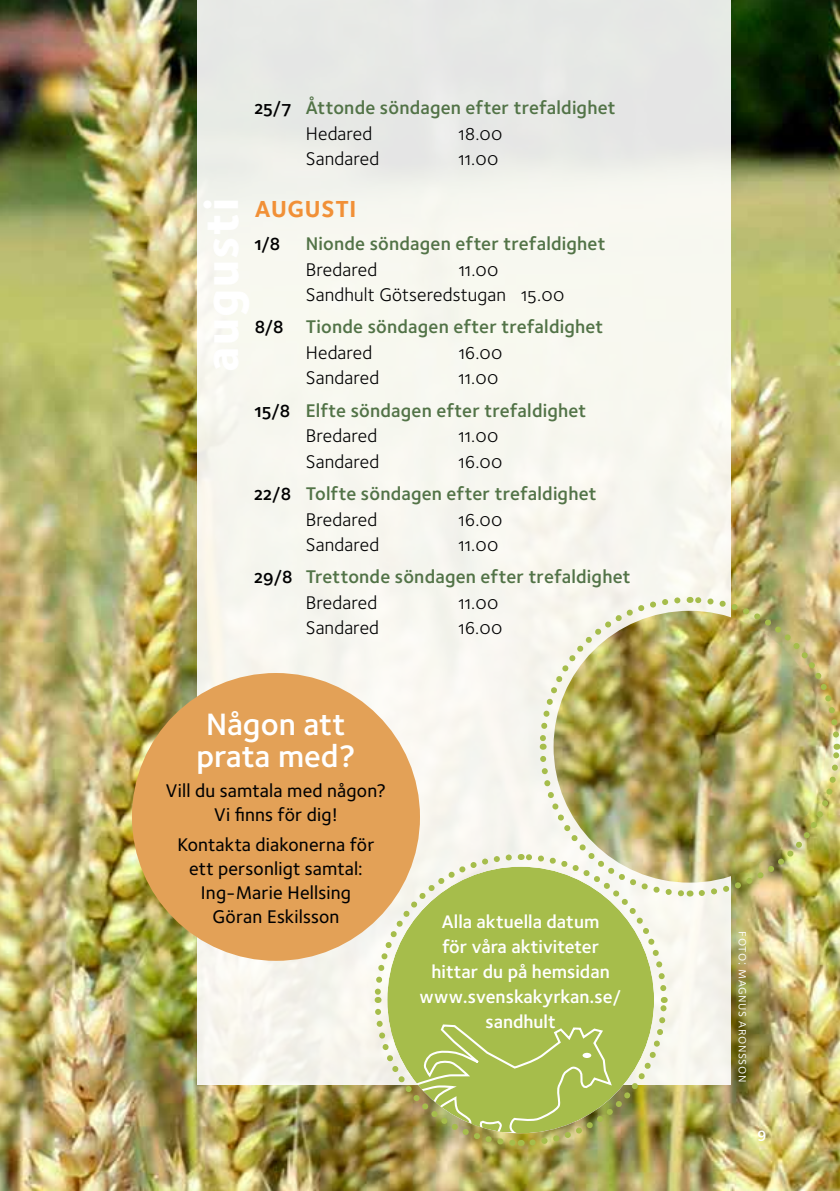
<style>
.page{position:relative;width:840px;height:1191px;background:#fff}
.page>*{position:absolute;margin:0;border:0;box-sizing:border-box;transform-origin:0 0}
.t1{font:32px/32px "Foundry Sterling Demi OSF";color:#fff;text-align:center}
.t2{font:24px "Foundry Sterling Bold OSF";letter-spacing:.03em;color:#f19037}
.t3{font:19px "Foundry Sterling Demi OSF";letter-spacing:.01em;color:#527347}
.t4{font:19px/25.2px "Foundry Sterling Book OSF";letter-spacing:.01em;color:#000001}
.t5{font:19px/24px "Foundry Sterling Medium OSF";letter-spacing:.01em;color:#000001;text-align:center}
.t6{font:19px "Foundry Sterling Demi OSF";color:#000001}
.t7{font:18.8px/25px "Foundry Sterling Demi OSF";color:#fff;text-align:center}
.t8{font:16px "Foundry Sterling Demi OSF";color:#fff}
.t9{font:14px "Foundry Sterling Book Expert";letter-spacing:.04em;color:#fff}
.s1{color:#000001}
</style>
<div class="page">
<img style="left:0;top:0;width:839px;height:1191px">
<div style="left:197px;top:0;width:533px;height:1084px;background:linear-gradient(to right,#f4f4ed,#f2f3ed)"></div>
<div style="left:132px;top:673px;width:288px;height:287px;background:#e3a157;border-radius:50%"></div>
<img style="left:371px;top:594px;width:468px;height:555px">
<div style="left:582px;top:1052px;width:9px;height:6px;background:#fff;border-radius:50%"></div>
<div style="left:374px;top:854px;width:292px;height:291px;border:13px solid #fff;border-radius:50%"></div>
<p class="t3" style="left:254px;top:94px;width:362px"><span class="s1">25/7</span> Åttonde söndagen efter trefaldighet</p>
<p class="t4" style="left:305px;top:120px;width:68px">Hedared</p>
<p class="t4" style="left:458px;top:120px;width:45px">18.00</p>
<p class="t4" style="left:305px;top:145px;width:75px">Sandared</p>
<p class="t4" style="left:458px;top:145px;width:41px">11.00</p>
<p class="t2" style="left:254px;top:192px;width:103px">AUGUSTI</p>
<p class="t6" style="left:254px;top:230px;width:27px">1/8</p>
<p class="t3" style="left:305px;top:230px;width:301px">Nionde söndagen efter trefaldighet</p>
<p class="t4" style="left:305px;top:256px;width:73px">Bredared</p>
<p class="t4" style="left:305px;top:256px;width:260px;text-indent:153px">11.00<br>Sandhult Götseredstugan 15.00</p>
<p class="t3" style="left:254px;top:313px;width:350px"><span class="s1">8/8</span> Tionde söndagen efter trefaldighet</p>
<p class="t4" style="left:305px;top:339px;width:68px">Hedared</p>
<p class="t4" style="left:458px;top:339px;width:45px">16.00</p>
<p class="t4" style="left:305px;top:365px;width:75px">Sandared</p>
<p class="t4" style="left:458px;top:365px;width:41px">11.00</p>
<p class="t3" style="left:254px;top:397px;width:333px"><span class="s1">15/8</span> Elfte söndagen efter trefaldighet</p>
<p class="t4" style="left:305px;top:423px;width:73px">Bredared</p>
<p class="t4" style="left:458px;top:423px;width:41px">11.00</p>
<p class="t4" style="left:305px;top:448px;width:75px">Sandared</p>
<p class="t4" style="left:458px;top:448px;width:45px">16.00</p>
<p class="t3" style="left:254px;top:480px;width:343px"><span class="s1">22/8</span> Tolfte söndagen efter trefaldighet</p>
<p class="t4" style="left:305px;top:506px;width:73px">Bredared</p>
<p class="t4" style="left:458px;top:506px;width:45px">16.00</p>
<p class="t4" style="left:305px;top:531px;width:75px">Sandared</p>
<p class="t4" style="left:458px;top:531px;width:41px">11.00</p>
<p class="t3" style="left:254px;top:563px;width:377px"><span class="s1">29/8</span> Trettonde söndagen efter trefaldighet</p>
<p class="t4" style="left:305px;top:589px;width:73px">Bredared</p>
<p class="t4" style="left:458px;top:589px;width:41px">11.00</p>
<p class="t4" style="left:305px;top:615px;width:75px">Sandared</p>
<p class="t4" style="left:458px;top:615px;width:45px">16.00</p>
<h1 class="t1" style="left:196px;top:707px;width:160px">Någon att prata med?</h1>
<p class="t5" style="left:166px;top:778px;width:222px">Vill du samtala med någon?<br>Vi finns för dig!</p>
<p class="t5" style="left:177px;top:831px;width:199px">Kontakta diakonerna för ett personligt samtal:<br>Ing-Marie Hellsing<br>Göran Eskilsson</p>
<p class="t7" style="left:419px;top:908px;width:204px">Alla aktuella datum<br>för våra aktiviteter hittar du på hemsidan www.svenskakyrkan.se/ sandhult</p>
<p class="t9" style="left:753px;top:931px;width:153px;rotate:90deg">foto: magnus aronsson</p>
<p class="t8" style="left:756px;top:1122px;width:10px">9</p>
</div>
